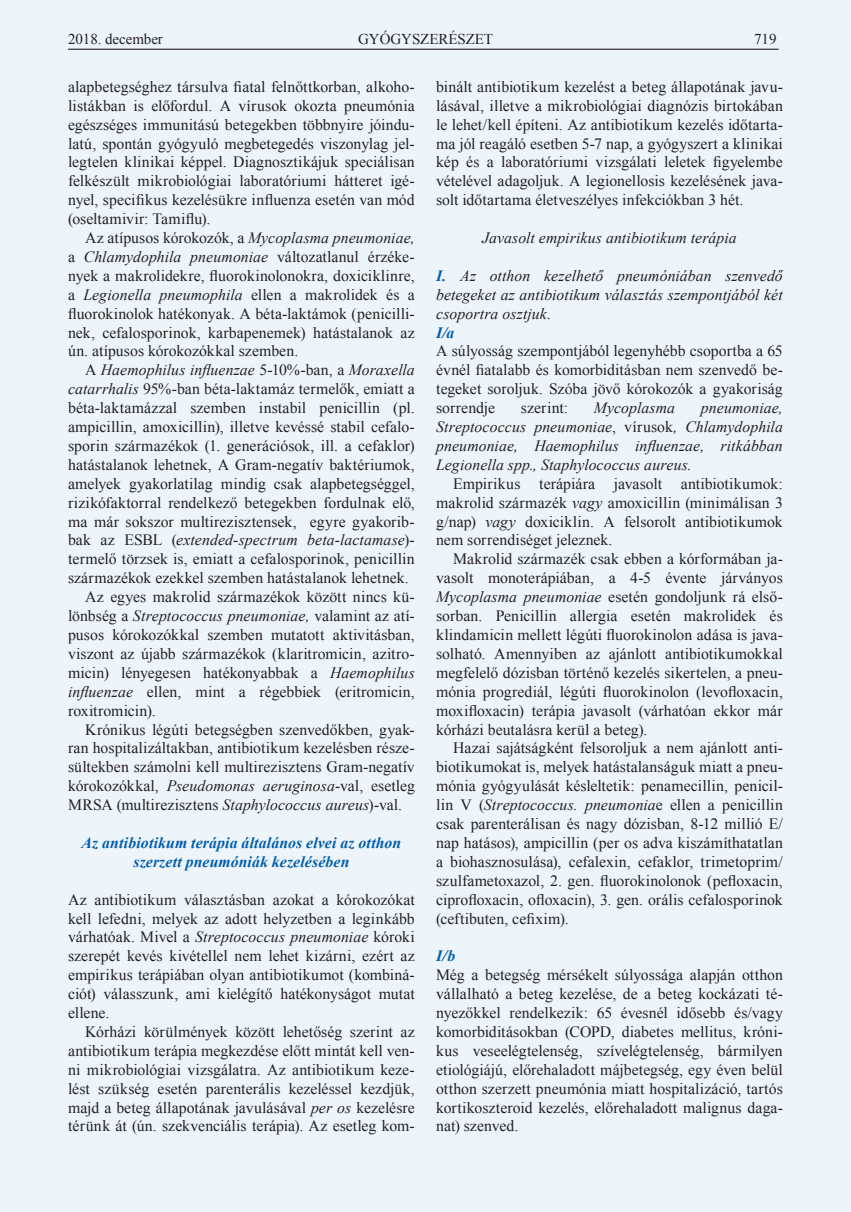
<style>
.page{position:relative;width:851px;height:1212px;background:#fff}
.page>*{position:absolute;margin:0;border:0;box-sizing:border-box;transform-origin:0 0}
.kenyér{font:15.75px/18.9px "Times New Roman";color:#231f20;text-align:justify}
.kenyér_tompa{font:15.75px/18.9px "Times New Roman";color:#231f20;text-align:justify}
.kenyér_tompa-2{font:italic 15.75px/18.9px "Times New Roman";letter-spacing:.005em;color:#231f20;text-align:justify}
.alcím_2{font:italic 15.75px/18.9px "Times New Roman";letter-spacing:.005em;color:#231f20;text-align:justify}
.alcím_1{font:italic 700 15.75px/18.9px "Times New Roman";letter-spacing:.01em;color:#015dab;text-align:center}
.kenyér-2{font:italic 700 15.75px "Times New Roman";color:#015dab}
.t1{font:15px "Times New Roman";letter-spacing:-.005em;color:#231f20}
.s1{font-style:italic}
.s2{font-weight:700;color:#015dab}
.s3{font-style:normal}
</style>
<div class="page">
<div style="left:0;top:0;width:850px;height:1212px;background:#edf5fb"></div>
<hr style="left:68px;top:49px;width:710px;height:1px;background:#231f20">
<p class="t1" style="left:68px;top:29px;width:96px">2018. december</p>
<p class="t1" style="left:358px;top:29px;width:136px">GYÓGYSZERÉSZET</p>
<p class="t1" style="left:754px;top:29px;width:24px">719</p>
<p class="kenyér" style="left:68px;top:77px;width:348px">alapbetegséghez társulva fiatal felnőttkorban, alkoho&shy;listákban is előfordul. A vírusok okozta pneumónia egészséges immunitású betegekben többnyire jóindu&shy;latú, spontán gyógyuló megbetegedés viszonylag jel&shy;legtelen klinikai képpel. Diagnosztikájuk speciálisan felkészült mikrobiológiai laboratóriumi hátteret igé&shy;nyel, specifikus kezelésükre influenza esetén van mód (oseltamivir: Tamiflu).</p>
<p class="kenyér" style="left:68px;top:228px;width:348px;text-indent:17px">Az atípusos kórokozók, a <span class="s1">Mycoplasma pneumoniae, </span>a <span class="s1">Chlamydophila pneumoniae</span> változatlanul érzéke&shy;nyek a makrolidekre, fluorokinolonokra, doxiciklinre, a <span class="s1">Legionella pneumophila</span> ellen a makrolidek és a fluorokinolok hatékonyak. A béta-laktámok (penicilli&shy;nek, cefalosporinok, karbapenemek) hatástalanok az ún. atípusos kórokozókkal szemben.</p>
<p class="kenyér" style="left:68px;top:360px;width:348px;text-indent:17px">A <span class="s1">Haemophilus influenzae</span> 5-10%-ban, a <span class="s1">Moraxella catarrhalis</span> 95%-ban béta-laktamáz termelők, emiatt a béta-laktamázzal szemben instabil penicillin (pl. ampicillin, amoxicillin), illetve kevéssé stabil cefalo&shy;sporin származékok (1. generációsok, ill. a cefaklor) hatástalanok lehetnek, A Gram-negatív baktériumok, amelyek gyakorlatilag mindig csak alapbetegséggel, rizikófaktorral rendelkező betegekben fordulnak elő, ma már sokszor multirezisztensek, egyre gyakorib&shy;bak az ESBL (<span class="s1">extended-spectrum beta-lactamase</span>)- termelő törzsek is, emiatt a cefalosporinok, penicillin származékok ezekkel szemben hatástalanok lehetnek.</p>
<p class="kenyér" style="left:68px;top:587px;width:348px;text-indent:17px">Az egyes makrolid származékok között nincs kü&shy;lönbség a <span class="s1">Streptococcus pneumoniae,</span> valamint az atí&shy;pusos kórokozókkal szemben mutatott aktivitásban, viszont az újabb származékok (klaritromicin, azitro&shy;micin) lényegesen hatékonyabbak a <span class="s1">Haemophilus influenzae</span> ellen, mint a régebbiek (eritromicin, roxitromicin).</p>
<p class="kenyér" style="left:68px;top:719px;width:348px;text-indent:17px">Krónikus légúti betegségben szenvedőkben, gyak&shy;ran hospitalizáltakban, antibiotikum kezelésben része&shy;sültekben számolni kell multirezisztens Gram-negatív kórokozókkal, <span class="s1">Pseudomonas aeruginosa-</span>val, esetleg MRSA (multirezisztens <span class="s1">Staphylococcus aureus</span>)<span class="s1">-</span>val.</p>
<p class="alcím_1" style="left:82px;top:833px;width:321px">Az antibiotikum terápia általános elvei az otthon szerzett pneumóniák kezelésében</p>
<p class="kenyér_tompa" style="left:68px;top:890px;width:348px">Az antibiotikum választásban azokat a kórokozókat kell lefedni, melyek az adott helyzetben a leginkább várhatóak. Mivel a <span class="s1">Streptococcus pneumoniae</span> kóroki szerepét kevés kivétellel nem lehet kizárni, ezért az empirikus terápiában olyan antibiotikumot (kombiná&shy;ciót) válasszunk, ami kielégítő hatékonyságot mutat ellene.</p>
<p class="kenyér" style="left:68px;top:1022px;width:348px;text-indent:17px">Kórházi körülmények között lehetőség szerint az antibiotikum terápia megkezdése előtt mintát kell ven&shy;ni mikrobiológiai vizsgálatra. Az antibiotikum keze&shy;lést szükség esetén parenterális kezeléssel kezdjük, majd a beteg állapotának javulásával <span class="s1">per os</span> kezelésre térünk át (ún. szekvenciális terápia). Az esetleg kom-</p>
<p class="kenyér" style="left:436px;top:77px;width:348px">binált antibiotikum kezelést a beteg állapotának javu&shy;lásával, illetve a mikrobiológiai diagnózis birtokában le lehet/kell építeni. Az antibiotikum kezelés időtarta&shy;ma jól reagáló esetben 5-7 nap, a gyógyszert a klinikai kép és a laboratóriumi vizsgálati leletek figyelembe vételével adagoljuk. A legionellosis kezelésének java&shy;solt időtartama életveszélyes infekciókban 3 hét.</p>
<p class="alcím_2" style="left:482px;top:228px;width:256px">Javasolt empirikus antibiotikum terápia</p>
<p class="alcím_2" style="left:436px;top:266px;width:348px"><span class="s2">I.</span> Az otthon kezelhető pneumóniában szenvedő betegeket az antibiotikum választás szempontjából két csoportra osztjuk.</p>
<p class="kenyér-2" style="left:436px;top:321px;width:20px">I/a</p>
<p class="kenyér_tompa" style="left:436px;top:341px;width:348px">A súlyosság szempontjából legenyhébb csoportba a 65 évnél fiatalabb és komorbiditásban nem szenvedő be&shy;tegeket soroljuk. Szóba jövő kórokozók a gyakoriság sorrendje</p>
<p class="kenyér_tompa" style="left:521px;top:398px;width:49px">szerint:</p>
<p class="kenyér_tompa-2" style="left:594px;top:398px;width:83px">Mycoplasma</p>
<p class="kenyér_tompa-2" style="left:436px;top:398px;width:348px;text-indent:265px">pneumoniae, Streptococcus pneumoniae<span class="s3">, vírusok</span>, Chlamydophila pneumoniae, Haemophilus influenzae, ritkábban Legionella spp., Staphylococcus aureus.</p>
<p class="kenyér" style="left:436px;top:474px;width:348px;text-indent:17px">Empirikus terápiára javasolt antibiotikumok: makrolid származék <span class="s1">vagy</span> amoxicillin (minimálisan 3 g/nap) <span class="s1">vagy</span> doxiciklin. A felsorolt antibiotikumok nem sorrendiséget jeleznek.</p>
<p class="kenyér" style="left:436px;top:549px;width:348px;text-indent:17px">Makrolid származék csak ebben a kórformában ja&shy;vasolt monoterápiában, a 4-5 évente járványos <span class="s1">Mycoplasma pneumoniae</span> esetén gondoljunk rá első&shy;sorban. Penicillin allergia esetén makrolidek és klindamicin mellett légúti fluorokinolon adása is java&shy;solható. Amennyiben az ajánlott antibiotikumokkal megfelelő dózisban történő kezelés sikertelen, a pneu&shy;mónia progrediál, légúti fluorokinolon (levofloxacin, moxifloxacin) terápia javasolt (várhatóan ekkor már kórházi beutalásra kerül a beteg).</p>
<p class="kenyér" style="left:436px;top:738px;width:348px;text-indent:17px">Hazai sajátságként felsoroljuk a nem ajánlott anti&shy;biotikumokat is, melyek hatástalanságuk miatt a pneu&shy;mónia gyógyulását késleltetik: penamecillin, penicil&shy;lin V (<span class="s1">Streptococcus. pneumonia</span>e ellen a penicillin csak parenterálisan és nagy dózisban, 8-12 millió E/ nap hatásos), ampicillin (per os adva kiszámíthatatlan a biohasznosulása), cefalexin, cefaklor, trimetoprim/ szulfametoxazol, 2. gen. fluorokinolonok (pefloxacin, ciprofloxacin, ofloxacin), 3. gen. orális cefalosporinok (ceftibuten, cefixim).</p>
<p class="alcím_1" style="left:436px;top:946px;width:21px">I/b</p>
<p class="kenyér_tompa" style="left:436px;top:965px;width:348px">Még a betegség mérsékelt súlyossága alapján otthon vállalható a beteg kezelése, de a beteg kockázati té&shy;nyezőkkel rendelkezik: 65 évesnél idősebb és/vagy komorbiditásokban (COPD, diabetes mellitus, króni&shy;kus veseelégtelenség, szívelégtelenség, bármilyen etiológiájú, előrehaladott májbetegség, egy éven belül otthon szerzett pneumónia miatt hospitalizáció, tartós kortikoszteroid kezelés, előrehaladott malignus daga&shy;nat) szenved.</p>
</div>
